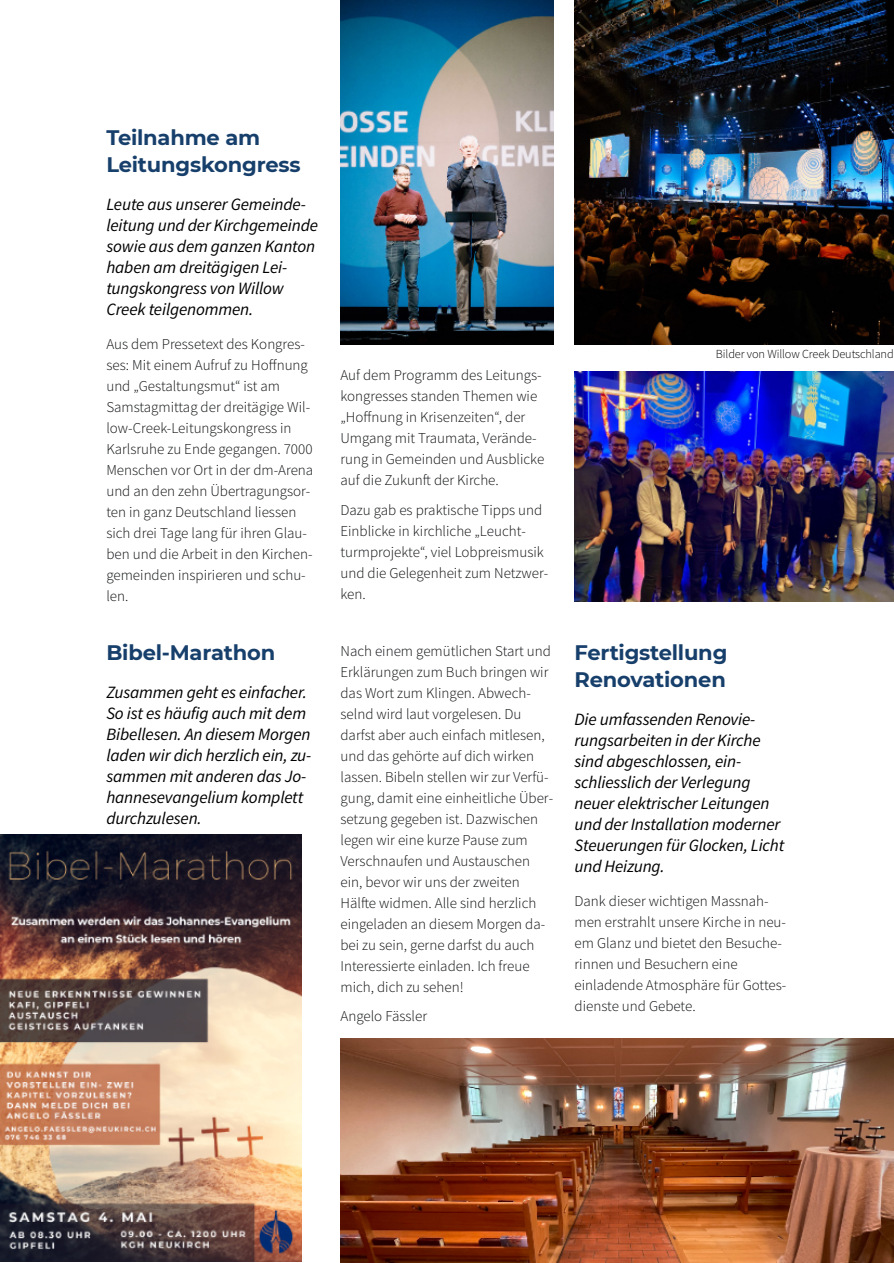
<style>
.page{position:relative;width:894px;height:1263px;background:#fff}
.page>*{position:absolute;margin:0;border:0;box-sizing:border-box;transform-origin:0 0}
.t1{font:700 21px/27px "Montserrat";letter-spacing:-.01em;color:#173f6b}
.t2{font:italic 17.25px/21px "Source Sans Pro";letter-spacing:-.01em;color:#000001}
.t3{font:300 15px/21px "Source Sans Pro";color:#0c0e10}
.t4{font:300 12.3px "Source Sans Pro";letter-spacing:-.01em;color:#000001}
</style>
<div class="page">
<img style="left:574px;top:0;width:319px;height:345px">
<img style="left:574px;top:372px;width:319px;height:229px">
<img style="left:340px;top:0;width:213px;height:345px">
<img style="left:0;top:834px;width:301px;height:427px">
<img style="left:340px;top:1039px;width:553px;height:224px">
<h1 class="t1" style="left:106px;top:124px;width:195px">Teilnahme am<br>Leitungskongress</h1>
<p class="t2" style="left:106px;top:195px;width:213px">Leute aus unserer Gemeinde&shy;leitung und der Kirchgemeinde sowie aus dem ganzen Kanton haben am dreitägigen Lei&shy;tungskongress von Willow<br>Creek teilgenommen.</p>
<p class="t3" style="left:106px;top:335px;width:208px">Aus dem Pressetext des Kongres&shy;ses: Mit einem Aufruf zu Hoffnung und „Gestaltungsmut“ ist am<br>Samstagmittag der dreitägige Wil&shy;low-Creek-Leitungskongress in<br>Karlsruhe zu Ende gegangen. 7000<br>Menschen vor Ort in der dm-Arena und an den zehn Übertragungsor&shy;ten in ganz Deutschland liessen sich drei Tage lang für ihren Glau&shy;ben und die Arbeit in den Kirchen&shy;gemeinden inspirieren und schu&shy;len.</p>
<h1 class="t1" style="left:106px;top:638px;width:170px">Bibel-Marathon</h1>
<p class="t2" style="left:106px;top:683px;width:206px">Zusammen geht es einfacher.<br>So ist es häufig auch mit dem<br>Bibellesen. An diesem Morgen laden wir dich herzlich ein, zu&shy;sammen mit anderen das Jo&shy;hannesevangelium komplett durchzulesen.</p>
<p class="t3" style="left:340px;top:366px;width:205px">Auf dem Programm des Leitungs&shy;kongresses standen Themen wie „Hoffnung in Krisenzeiten“, der<br>Umgang mit Traumata, Verände&shy;rung in Gemeinden und Ausblicke auf die Zukunft der Kirche.</p>
<p class="t3" style="left:340px;top:501px;width:209px">Dazu gab es praktische Tipps und<br>Einblicke in kirchliche „Leucht&shy;turmprojekte“, viel Lobpreismusik und die Gelegenheit zum Netzwer&shy;ken.</p>
<p class="t3" style="left:340px;top:641px;width:214px">Nach einem gemütlichen Start und<br>Erklärungen zum Buch bringen wir das Wort zum Klingen. Abwech&shy;selnd wird laut vorgelesen. Du darfst aber auch einfach mitlesen, und das gehörte auf dich wirken lassen. Bibeln stellen wir zur Verfü&shy;gung, damit eine einheitliche Über&shy;setzung gegeben ist. Dazwischen legen wir eine kurze Pause zum<br>Verschnaufen und Austauschen ein, bevor wir uns der zweiten<br>Hälfte widmen. Alle sind herzlich eingeladen an diesem Morgen da&shy;bei zu sein, gerne darfst du auch<br>Interessierte einladen. Ich freue mich, dich zu sehen!</p>
<p class="t3" style="left:340px;top:1007px;width:88px">Angelo Fässler</p>
<p class="t4" style="left:715px;top:349px;width:179px">Bilder von Willow Creek Deutschland</p>
<h1 class="t1" style="left:574px;top:639px;width:154px">Fertigstellung<br>Renovationen</h1>
<p class="t2" style="left:574px;top:711px;width:211px">Die umfassenden Renovie&shy;rungsarbeiten in der Kirche sind abgeschlossen, ein&shy;schliesslich der Verlegung neuer elektrischer Leitungen und der Installation moderner<br>Steuerungen für Glocken, Licht und Heizung.</p>
<p class="t3" style="left:574px;top:892px;width:213px">Dank dieser wichtigen Massnah&shy;men erstrahlt unsere Kirche in neu&shy;em Glanz und bietet den Besuche&shy;rinnen und Besuchern eine einladende Atmosphäre für Gottes&shy;dienste und Gebete.</p>
</div>
